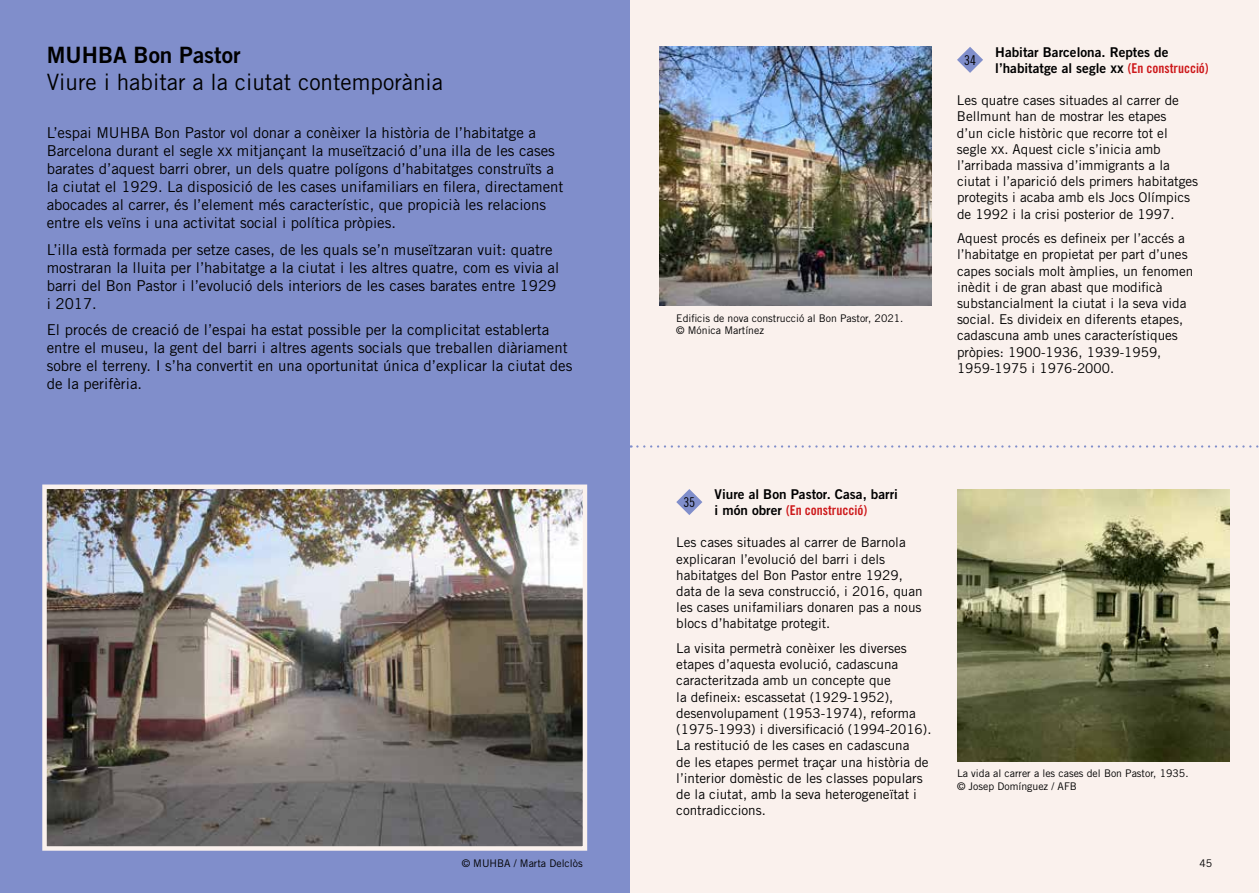
<style>
.page{position:relative;width:1259px;height:893px;background:#faf1ed}
.page>*{position:absolute;margin:0;border:0;box-sizing:border-box;transform-origin:0 0}
.t1{font:22.5px "Trade Gothic LT Std";color:#000}
.t2{font:22.5px "Trade Gothic LT Std Bd 2";color:#000}
.t3{font:15px/18px "Trade Gothic LT Std";color:#000}
.t4{font:13.5px/16.2px "Trade Gothic LT Std";color:#000}
.t5{font:13.5px/16.2px "Trade Gothic LT Std Bd 2";color:#000}
.t6{font:13.5px "Trade Gothic LT Std Bd Cn 20";color:#cd1719}
.t7{font:13.5px "Trade Gothic LT Std Cn 18";color:#000}
.t8{font:10.5px/12.6px "Trade Gothic LT Std";color:#000}
.s1{font-size:11.55px}
.s2{font-size:10.35px}
.s3{font-family:"Trade Gothic LT Std Bd Cn 20";color:#cd1719}
.s4{font-family:"Trade Gothic LT Std Bd 2";color:#000}
</style>
<div class="page">
<div style="left:0;top:0;width:629px;height:893px;background:#808ecb"></div>
<img style="left:42px;top:484px;width:546px;height:367px">
<svg style="left:637px;top:445px;width:622px;height:3px"></svg>
<img style="left:659px;top:47px;width:272px;height:259px">
<img style="left:957px;top:489px;width:272px;height:272px">
<svg style="left:676px;top:489px;width:26px;height:26px"></svg>
<svg style="left:957px;top:47px;width:26px;height:26px"></svg>
<h1 class="t2" style="left:47px;top:41px;width:195px">MUHBA Bon Pastor</h1>
<h1 class="t1" style="left:47px;top:68px;width:398px">Viure i habitar a la ciutat contemporània</h1>
<p class="t3" style="left:47px;top:124px;width:518px">L’espai MUHBA Bon Pastor vol donar a conèixer la història de l’habitatge a Barcelona durant el segle <span class="s1">XX</span> mitjançant la museïtzació d’una illa de les cases barates d’aquest barri obrer, un dels quatre polígons d’habitatges construïts a la ciutat el 1929. La disposició de les cases unifamiliars en filera, directament abocades al carrer, és l’element més característic, que propicià les relacions entre els veïns i una activitat social i política pròpies.</p>
<p class="t3" style="left:47px;top:240px;width:514px">L’illa està formada per setze cases, de les quals se’n museïtzaran vuit: quatre mostraran la lluita per l’habitatge a la ciutat i les altres quatre, com es vivia al barri del Bon Pastor i l’evolució dels interiors de les cases barates entre 1929 i 2017.</p>
<p class="t3" style="left:47px;top:321px;width:527px">El procés de creació de l’espai ha estat possible per la complicitat establerta entre el museu, la gent del barri i altres agents socials que treballen diàriament sobre el terreny. I s’ha convertit en una oportunitat única d’explicar la ciutat des de la perifèria.</p>
<p class="t8" style="left:462px;top:857px;width:122px">© MUHBA / Marta Delclòs</p>
<p class="t8" style="left:676px;top:311px;width:229px">Edificis de nova construcció al Bon Pastor, 2021. © Mónica Martínez</p>
<p class="t5" style="left:995px;top:43px;width:215px">Habitar Barcelona. Reptes de l’habitatge al segle <span class="s2">XX</span> <span class="s3">(En construcció)</span></p>
<p class="t4" style="left:957px;top:92px;width:243px">Les quatre cases situades al carrer de Bellmunt han de mostrar les etapes<br>d’un cicle històric que recorre tot el segle <span class="s2">XX</span>. Aquest cicle s’inicia amb l’arribada massiva d’immigrants a la ciutat i l’aparició dels primers habitatges protegits i acaba amb els Jocs Olímpics de 1992 i la crisi posterior de 1997.</p>
<p class="t4" style="left:957px;top:230px;width:238px">Aquest procés es defineix per l’accés a l’habitatge en propietat per part d’unes capes socials molt àmplies, un fenomen inèdit i de gran abast que modificà substancialment la ciutat i la seva vida social. Es divideix en diferents etapes, cadascuna amb unes característiques pròpies: 1900-1936, 1939-1959, 1959-1975 i 1976-2000.</p>
<p class="t7" style="left:964px;top:52px;width:13px">34</p>
<p class="t5" style="left:714px;top:486px;width:185px">Viure al Bon Pastor. Casa, barri</p>
<p class="t6" style="left:714px;top:502px;width:154px"><span class="s4">i món obrer</span> (En construcció)</p>
<p class="t4" style="left:676px;top:534px;width:248px">Les cases situades al carrer de Barnola explicaran l’evolució del barri i dels habitatges del Bon Pastor entre 1929, data de la seva construcció, i 2016, quan les cases unifamiliars donaren pas a nous blocs d’habitatge protegit.</p>
<p class="t4" style="left:676px;top:640px;width:257px">La visita permetrà conèixer les diverses etapes d’aquesta evolució, cadascuna caracteritzada amb un concepte que<br>la defineix: escassetat (1929-1952), desenvolupament (1953-1974), reforma (1975-1993) i diversificació (1994-2016).<br>La restitució de les cases en cadascuna<br>de les etapes permet traçar una història de l’interior domèstic de les classes populars de la ciutat, amb la seva heterogeneïtat i contradiccions.</p>
<p class="t7" style="left:683px;top:494px;width:13px">35</p>
<p class="t8" style="left:957px;top:767px;width:233px">La vida al carrer a les cases del Bon Pastor, 1935. © Josep Domínguez / AFB</p>
<p class="t8" style="left:1199px;top:856px;width:14px">45</p>
</div>
